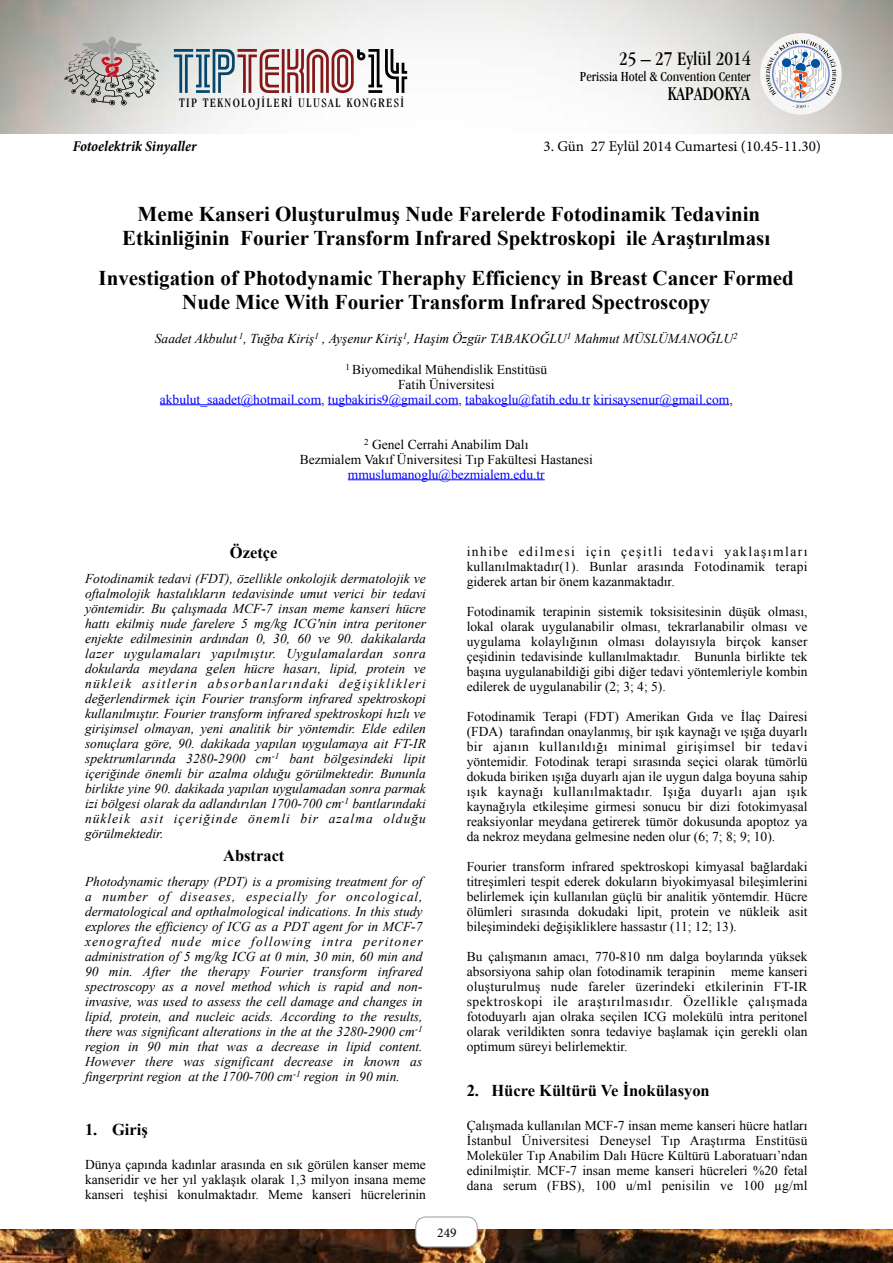
<style>
.page{position:relative;width:893px;height:1263px;background:#fff}
.page>*{position:absolute;margin:0;border:0;box-sizing:border-box;transform-origin:0 0}
.t1{font:54.9px "GALLEDIS";color:#841717}
.t2{font:700 21px/24px "Times New Roman";color:#000;text-align:center}
.t3{font:condensed 19.95px "Garamond IT Cby BT";color:#000}
.t4{font:700 16.5px "Times New Roman";color:#000}
.t5{font:15px "Minion Pro";color:#000}
.t6{font:italic 700 condensed 15px "Minion Pro";color:#000}
.t7{font:condensed 14.1px "Garamond IT Cby BT";color:#000}
.t8{font:13.5px/15px "Times New Roman";color:#000;text-align:justify}
.t9{font:italic 13.5px/15px "Times New Roman";color:#000;text-align:justify}
.t10{font:13.5px/15px "Times New Roman";color:#00f;text-align:center}
.t11{font:13.5px "Minion Pro";color:#000}
.t12{font:condensed 13.2px "Garamond IT Cby BT";letter-spacing:.1em;color:#000}
.s1{color:#07466c}
.s2{color:#000}
</style>
<div class="page">
<img style="left:0;top:0;width:893px;height:1263px">
<div style="left:108px;top:37px;width:8px;height:7px;background:#a1a1a1;border-radius:50%"></div>
<svg style="left:64px;top:40px;width:95px;height:66px;background:#b5b0ac"></svg>
<div style="left:760px;top:33px;width:82px;height:82px;background:#f6f6f6;border-radius:50%"></div>
<svg style="left:765px;top:39px;width:71px;height:69px"></svg>
<div style="left:0;top:134px;width:893px;height:1094px;background:#fff"></div>
<div style="left:416px;top:1217px;width:61px;height:30px;background:#fff;border-radius:10px"></div>
<div style="left:416px;top:1217px;width:61px;height:30px;border:1px solid #9d9d9c;border-radius:10px"></div>
<hr style="left:160px;top:404px;width:161px;height:1px;background:#00f">
<hr style="left:328px;top:404px;width:130px;height:1px;background:#00f">
<hr style="left:465px;top:404px;width:125px;height:1px;background:#00f">
<hr style="left:593px;top:404px;width:136px;height:1px;background:#00f">
<hr style="left:348px;top:479px;width:197px;height:1px;background:#00f">
<h1 class="t1" style="left:172px;top:44px;width:238px"><span class="s1">TIP</span>TEKNO<span class="s2">‘14</span></h1>
<h3 class="t3" style="left:619px;top:47px;width:133px">25 – 27 Eylül 2014</h3>
<p class="t7" style="left:580px;top:69px;width:172px">Perissia Hotel &amp; Convention Center</p>
<h3 class="t3" style="left:667px;top:82px;width:84px">KAPADOKYA</h3>
<p class="t12" style="left:179px;top:95px;width:226px">TIP TEKNOLOJİLERİ ULUSAL KONGRESİ</p>
<p class="t6" style="left:73px;top:136px;width:126px">Fotoelektrik Sinyaller</p>
<p class="t5" style="left:543px;top:136px;width:279px">3. Gün 27 Eylül 2014 Cumartesi (10.45-11.30)</p>
<h2 class="t2" style="left:122px;top:201px;width:649px">Meme Kanseri Oluşturulmuş Nude Farelerde Fotodinamik Tedavinin<br>Etkinliğinin Fourier Transform Infrared Spektroskopi ile Araştõrõlmasõ</h2>
<h2 class="t2" style="left:99px;top:266px;width:697px">Investigation of Photodynamic Theraphy Efficiency in Breast Cancer Formed<br>Nude Mice With Fourier Transform Infrared Spectroscopy</h2>
<p class="t9" style="left:155px;top:330px;width:584px">Saadet Akbulut <sup>1</sup>, Tuğba Kiriş<sup>1</sup> , Ayşenur Kiriş<sup>1</sup>, Haşim Özgür TABAKOĞLU<sup>1</sup> Mahmut MÜSLÜMANOĞLU<sup>2</sup></p>
<p class="t10" style="left:160px;top:362px;width:574px"><sup>1</sup> <span class="s2">Biyomedikal Mühendislik Enstitüsü<br>Fatih Üniversitesi<br></span>akbulut_saadet@hotmail.com<span class="s2">,</span> tugbakiris9@gmail.com<span class="s2">,</span> tabakoglu@fatih.edu.tr kirisaysenur@gmail.com<span class="s2">,</span></p>
<p class="t8" style="left:300px;top:437px;width:295px;text-align:center"><sup>2</sup> Genel Cerrahi Anabilim Dalõ<br>Bezmialem Vakõf †niversitesi Tõp FakŸltesi Hastanesi</p>
<p class="t10" style="left:348px;top:467px;width:198px">mmuslumanoglu@bezmialem.edu.tr</p>
<p class="t4" style="left:230px;top:541px;width:49px">Özetçe</p>
<p class="t9" style="left:85px;top:570px;width:342px">Fotodinamik tedavi (FDT), özellikle onkolojik dermatolojik ve oftalmolojik hastalõklarõn tedavisinde umut verici bir tedavi yšntemidir. Bu çalõşmada MCF-7 insan meme kanseri hŸcre hattõ ekilmiş nude farelere 5 mg/kg ICG'nin intra peritoner enjekte edilmesinin ardõndan 0, 30, 60 ve 90. dakikalarda lazer uygulamalarõ yapõlmõştõr. Uygulamalardan sonra dokularda meydana gelen hŸcre hasarõ, lipid, protein ve nŸkleik asitlerin absorbanlarõndaki değişiklikleri değerlendirmek için Fourier transform infrared spektroskopi kullanõlmõştõr. Fourier transform infrared spektroskopi hõzlõ ve girişimsel olmayan, yeni analitik bir yöntemdir. Elde edilen sonuçlara gšre, 90. dakikada yapõlan uygulamaya ait FT-IR spektrumlarõnda 3280-2900 cm<sup>-1</sup> bant bölgesindeki lipit içeriğinde önemli bir azalma olduğu görülmektedir. Bununla birlikte yine 90. dakikada yapõlan uygulamadan sonra parmak izi bšlgesi olarak da adlandõrõlan 1700-700 cm<sup>-1</sup> bantlarõndaki nükleik asit içeriğinde önemli bir azalma olduğu görülmektedir.</p>
<p class="t4" style="left:223px;top:844px;width:63px">Abstract</p>
<p class="t9" style="left:85px;top:873px;width:339px">Photodynamic therapy (PDT) is a promising treatment for of a number of diseases, especially for oncological, dermatological and opthalmological indications. In this study explores the efficiency of ICG as a PDT agent for in MCF-7 xenografted nude mice following intra peritoner administration of 5 mg/kg ICG at 0 min, 30 min, 60 min and 90 min. After the therapy Fourier transform infrared spectroscopy as a novel method which is rapid and non&shy;invasive, was used to assess the cell damage and changes in lipid, protein, and nucleic acids. According to the results, there was significant alterations in the at the 3280-2900 cm<sup>-1 </sup>region in 90 min that was a decrease in lipid content.<br>However there was significant decrease in known as fingerprint region at the 1700-700 cm<sup>-1</sup> region in 90 min.</p>
<p class="t4" style="left:85px;top:1118px;width:64px">1. Giriş</p>
<p class="t8" style="left:85px;top:1156px;width:342px">DŸnya çapõnda kadõnlar arasõnda en sõk gšrŸlen kanser meme kanseridir ve her yõl yaklaşõk olarak 1,3 milyon insana meme kanseri teşhisi konulmaktadõr. Meme kanseri hŸcrelerinin</p>
<p class="t8" style="left:467px;top:543px;width:342px">inhibe edilmesi için çeşitli tedavi yaklaşõmlarõ kullanõlmaktadõr(1). Bunlar arasõnda Fotodinamik terapi giderek artan bir šnem kazanmaktadõr.</p>
<p class="t8" style="left:467px;top:603px;width:342px">Fotodinamik terapinin sistemik toksisitesinin dŸşŸk olmasõ, lokal olarak uygulanabilir olmasõ, tekrarlanabilir olmasõ ve uygulama kolaylõğõnõn olmasõ dolayõsõyla birçok kanser çeşidinin tedavisinde kullanõlmaktadõr. Bununla birlikte tek başõna uygulanabildiği gibi diğer tedavi yšntemleriyle kombin edilerek de uygulanabilir (2; 3; 4; 5).</p>
<p class="t8" style="left:467px;top:708px;width:342px">Fotodinamik Terapi (FDT) Amerikan Gõda ve İlaç Dairesi (FDA) tarafõndan onaylanmõş, bir õşõk kaynağõ ve õşõğa duyarlõ bir ajanõn kullanõldõğõ minimal girişimsel bir tedavi yšntemidir. Fotodinak terapi sõrasõnda seçici olarak tŸmšrlŸ dokuda biriken õşõğa duyarlõ ajan ile uygun dalga boyuna sahip õşõk kaynağõ kullanõlmaktadõr. Işõğa duyarlõ ajan õşõk kaynağõyla etkileşime girmesi sonucu bir dizi fotokimyasal reaksiyonlar meydana getirerek tŸmšr dokusunda apoptoz ya da nekroz meydana gelmesine neden olur (6; 7; 8; 9; 10).</p>
<p class="t8" style="left:467px;top:858px;width:342px">Fourier transform infrared spektroskopi kimyasal bağlardaki titreşimleri tespit ederek dokularõn biyokimyasal bileşimlerini belirlemek için kullanõlan gŸçlŸ bir analitik yšntemdir. HŸcre šlŸmleri sõrasõnda dokudaki lipit, protein ve nŸkleik asit bileşimindeki değişikliklere hassastõr (11; 12; 13).</p>
<p class="t8" style="left:467px;top:948px;width:342px">Bu çalõşmanõn amacõ, 770-810 nm dalga boylarõnda yŸksek absorsiyona sahip olan fotodinamik terapinin meme kanseri oluşturulmuş nude fareler Ÿzerindeki etkilerinin FT-IR spektroskopi ile araştõrõlmasõdõr. …zellikle çalõşmada fotoduyarlõ ajan olraka seçilen ICG molekŸlŸ intra peritonel olarak verildikten sonra tedaviye başlamak için gerekli olan optimum sŸreyi belirlemektir.</p>
<p class="t4" style="left:467px;top:1079px;width:245px">2. Hücre Kültürü Ve İnokülasyon</p>
<p class="t8" style="left:467px;top:1117px;width:342px">‚alõşmada kullanõlan MCF-7 insan meme kanseri hŸcre hatlarõ İstanbul †niversitesi Deneysel Tõp Araştõrma EnstitŸsŸ MolekŸler Tõp Anabilim Dalõ HŸcre KŸltŸrŸ LaboratuarõÕndan edinilmiştir. MCF-7 insan meme kanseri hŸcreleri %20 fetal dana serum (FBS), 100 u/ml penisilin ve 100 µg/ml</p>
<p class="t11" style="left:437px;top:1223px;width:21px">249</p>
</div>
